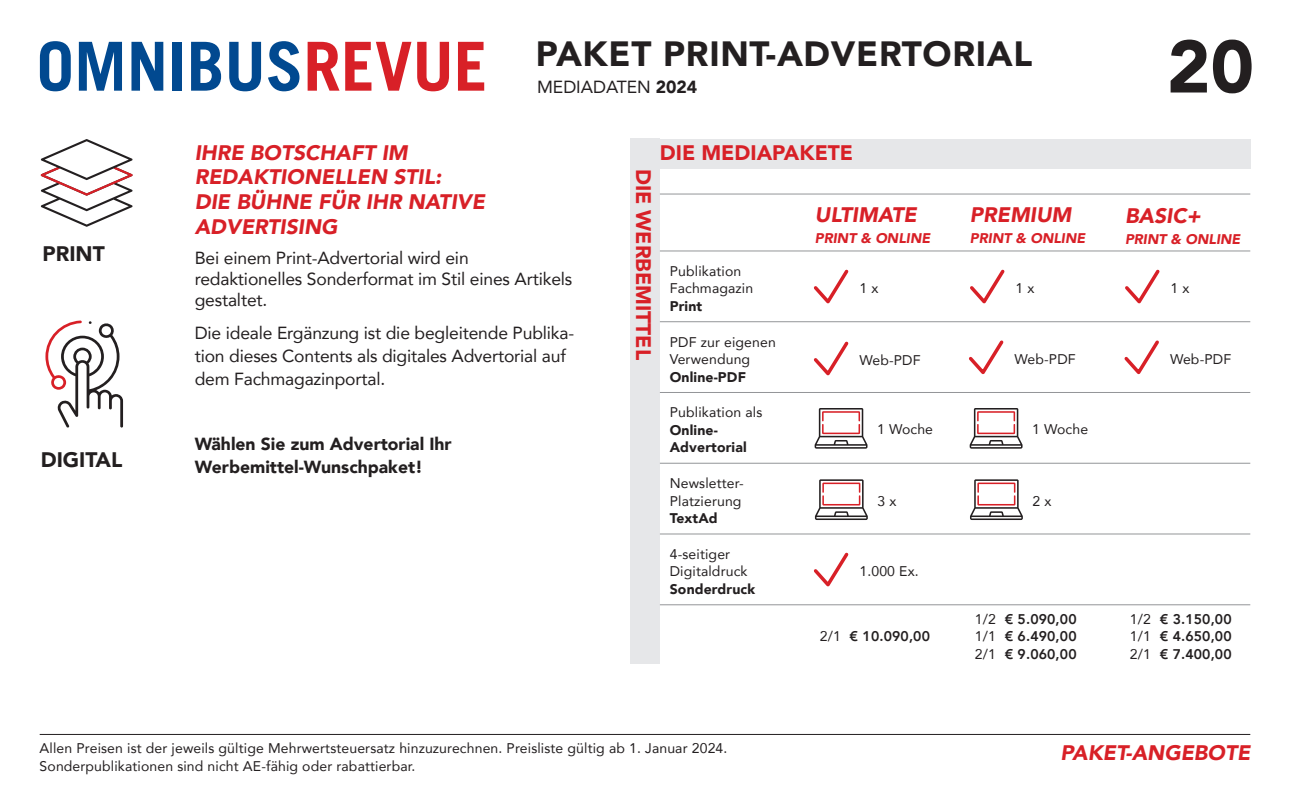
<style>
.page{position:relative;width:1290px;height:794px;background:#fff}
.page>*{position:absolute;margin:0;border:0;box-sizing:border-box;transform-origin:0 0}
.t1{font:900 73.5px "Avenir";color:#231f20}
.t2{font:900 35px "Avenir";letter-spacing:.02em;color:#231f20}
.t3{font:italic 900 21px/24.5px "Avenir";color:#d82027}
.t4{font:900 21px "Avenir";color:#d82027}
.t5{font:900 21px "Avenir";color:#231f20}
.t6{font:17.5px/21px "Avenir";letter-spacing:-.01em;color:#231f20}
.t7{font:900 17.5px/22.8px "Avenir";color:#231f20}
.t8{font:14px/17.5px "Avenir";letter-spacing:.01em;color:#231f20}
.t9{font:800 14px/17.5px "Avenir";letter-spacing:.01em;color:#231f20;text-align:justify}
.t10{font:900 14px/17.5px "Avenir";letter-spacing:.01em;color:#231f20}
.t11{font:italic 900 14px "Avenir";color:#d82027}
.s1{font-weight:900}
.s2{font-weight:400}
</style>
<div class="page">
<hr style="left:40px;top:734px;width:1210px;height:1px;background:#231f20">
<svg style="left:172px;top:42px;width:1px;height:49px"></svg>
<svg style="left:39px;top:41px;width:83px;height:51px"></svg>
<svg style="left:131px;top:41px;width:33px;height:50px"></svg>
<div style="left:173px;top:42px;width:9px;height:49px;background:#014990"></div>
<svg style="left:191px;top:41px;width:259px;height:51px"></svg>
<svg style="left:458px;top:41px;width:27px;height:50px"></svg>
<div style="left:630px;top:139px;width:620px;height:30px;background:#e6e7e9"></div>
<div style="left:630px;top:138px;width:30px;height:526px;background:#e6e7e9"></div>
<hr style="left:660px;top:194px;width:590px;height:1px;background:#939598">
<hr style="left:660px;top:251px;width:590px;height:1px;background:#939598">
<hr style="left:660px;top:321px;width:590px;height:1px;background:#939598">
<hr style="left:660px;top:392px;width:590px;height:1px;background:#939598">
<hr style="left:660px;top:463px;width:590px;height:1px;background:#939598">
<hr style="left:660px;top:533px;width:590px;height:1px;background:#939598">
<hr style="left:660px;top:604px;width:590px;height:1px;background:#939598">
<svg style="left:813px;top:269px;width:36px;height:35px"></svg>
<svg style="left:970px;top:269px;width:35px;height:35px"></svg>
<svg style="left:1125px;top:269px;width:35px;height:35px"></svg>
<svg style="left:815px;top:479px;width:53px;height:41px"></svg>
<svg style="left:970px;top:479px;width:53px;height:41px"></svg>
<svg style="left:813px;top:341px;width:36px;height:35px"></svg>
<svg style="left:969px;top:340px;width:35px;height:35px"></svg>
<svg style="left:1124px;top:340px;width:35px;height:35px"></svg>
<svg style="left:814px;top:408px;width:53px;height:41px"></svg>
<svg style="left:969px;top:408px;width:53px;height:41px"></svg>
<svg style="left:813px;top:552px;width:36px;height:35px"></svg>
<svg style="left:41px;top:139px;width:92px;height:88px"></svg>
<svg style="left:45px;top:320px;width:78px;height:108px"></svg>
<h3 class="t5" style="left:43px;top:236px;width:64px">PRINT</h3>
<h3 class="t5" style="left:41px;top:441px;width:83px">DIGITAL</h3>
<h2 class="t2" style="left:536px;top:24px;width:498px">PAKET PRINT-ADVERTORIAL</h2>
<p class="t6" style="left:537px;top:76px;width:162px">MEDIADATEN <span class="s1">2024</span></p>
<h1 class="t1" style="left:1167px;top:4px;width:89px">20</h1>
<h3 class="t3" style="left:195px;top:140px;width:292px">IHRE BOTSCHAFT IM<br>REDAKTIONELLEN STIL:<br>DIE BÜHNE FÜR IHR NATIVE<br>ADVERTISING</h3>
<p class="t6" style="left:195px;top:247px;width:379px">Bei einem Print-Advertorial wird ein redaktionelles Sonderformat im Stil eines Artikels gestaltet.</p>
<p class="t6" style="left:195px;top:321px;width:381px;line-height:22.8px">Die ideale Ergänzung ist die begleitende Publika&shy;tion dieses Contents als digitales Advertorial auf dem Fachmagazinportal.</p>
<p class="t7" style="left:195px;top:432px;width:258px">Wählen Sie zum Advertorial Ihr<br>Werbemittel-Wunschpaket!</p>
<h3 class="t4" style="left:662px;top:169px;width:192px;rotate:90deg">DIE WERBEMITTEL</h3>
<h3 class="t4" style="left:660px;top:135px;width:195px">DIE MEDIAPAKETE</h3>
<p class="t8" style="left:670px;top:262px;width:85px">Publikation<br>Fachmagazin</p>
<p class="t10" style="left:670px;top:297px;width:34px">Print</p>
<h3 class="t3" style="left:815px;top:203px;width:103px">ULTIMATE</h3>
<p class="t11" style="left:815px;top:227px;width:117px">PRINT &amp; ONLINE</p>
<p class="t8" style="left:859px;top:279px;width:20px">1 x</p>
<h3 class="t3" style="left:970px;top:203px;width:103px">PREMIUM</h3>
<p class="t11" style="left:970px;top:227px;width:117px">PRINT &amp; ONLINE</p>
<h3 class="t3" style="left:1125px;top:203px;width:77px">BASIC+</h3>
<p class="t11" style="left:1125px;top:227px;width:117px">PRINT &amp; ONLINE</p>
<p class="t8" style="left:1015px;top:279px;width:20px">1 x</p>
<p class="t8" style="left:1170px;top:279px;width:20px">1 x</p>
<p class="t8" style="left:670px;top:332px;width:107px">PDF zur eigenen<br>Verwendung</p>
<p class="t10" style="left:670px;top:367px;width:78px">Online-PDF</p>
<p class="t8" style="left:670px;top:403px;width:94px">Publikation als</p>
<p class="t10" style="left:670px;top:421px;width:78px">Online-<br>Advertorial</p>
<p class="t8" style="left:670px;top:474px;width:76px">Newsletter-<br>Platzierung</p>
<p class="t10" style="left:670px;top:509px;width:49px">TextAd</p>
<p class="t8" style="left:670px;top:545px;width:79px">4-seitiger<br>Digitaldruck</p>
<p class="t10" style="left:670px;top:580px;width:87px">Sonderdruck</p>
<p class="t8" style="left:859px;top:351px;width:63px">Web-PDF</p>
<p class="t8" style="left:1014px;top:350px;width:63px">Web-PDF</p>
<p class="t8" style="left:1170px;top:350px;width:63px">Web-PDF</p>
<p class="t8" style="left:877px;top:420px;width:57px">1 Woche</p>
<p class="t8" style="left:1032px;top:420px;width:57px">1 Woche</p>
<p class="t8" style="left:877px;top:491px;width:20px">3 x</p>
<p class="t8" style="left:1032px;top:491px;width:20px">2 x</p>
<p class="t8" style="left:859px;top:562px;width:61px">1.000 Ex.</p>
<p class="t9" style="left:820px;top:627px;width:112px"><span class="s2">2/1</span> € 10.090,00</p>
<p class="t9" style="left:975px;top:610px;width:103px"><span class="s2">1/2</span> € 5.090,00<br><span class="s2">1/1</span> € 6.490,00<br><span class="s2">2/1</span> € 9.060,00</p>
<p class="t9" style="left:1130px;top:610px;width:103px"><span class="s2">1/2</span> € 3.150,00<br><span class="s2">1/1</span> € 4.650,00<br><span class="s2">2/1</span> € 7.400,00</p>
<p class="t8" style="left:40px;top:739px;width:689px">Allen Preisen ist der jeweils gültige Mehrwertsteuersatz hinzuzurechnen. Preisliste gültig ab 1. Januar 2024.<br>Sonderpublikationen sind nicht AE-fähig oder rabattierbar.</p>
<h3 class="t3" style="left:1060px;top:740px;width:191px">PAKET-ANGEBOTE</h3>
</div>
